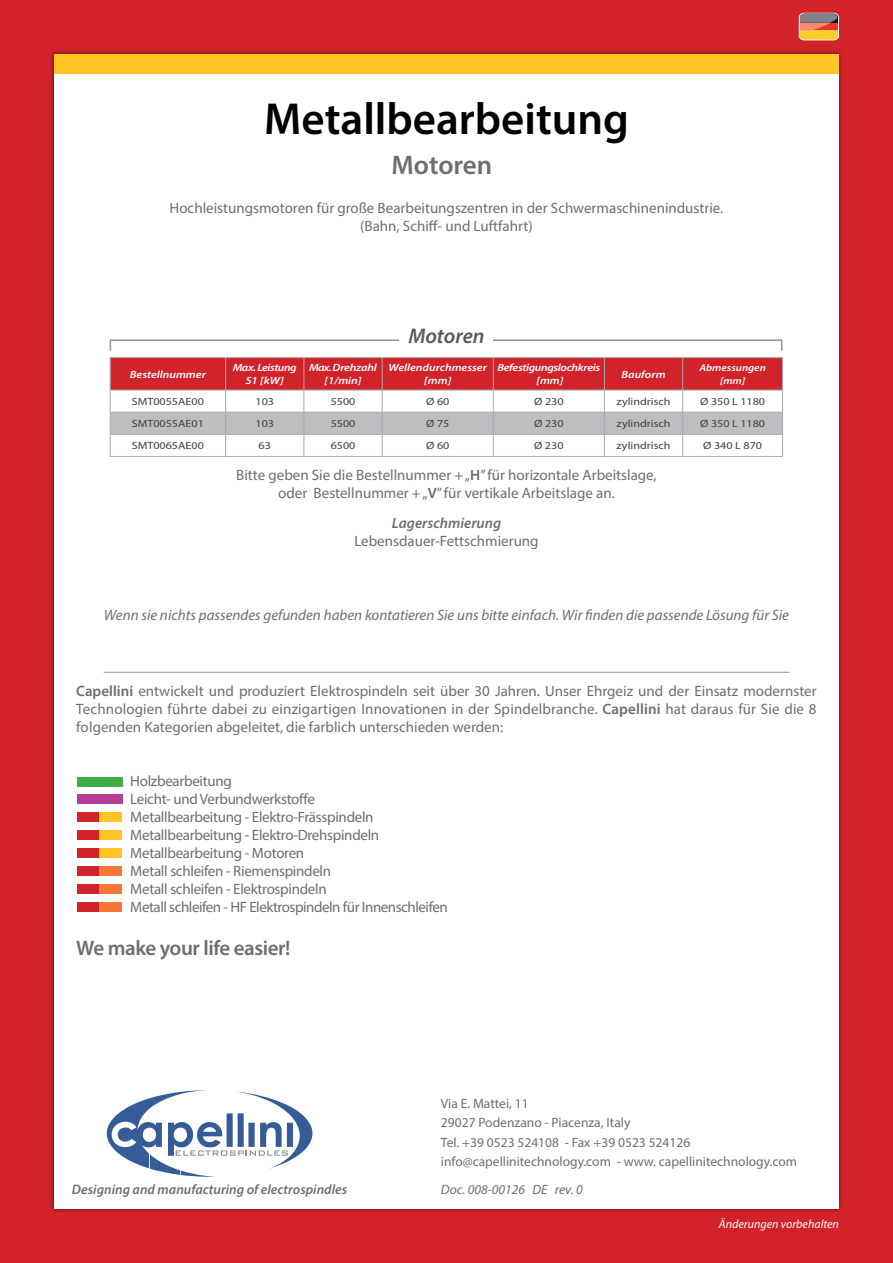
<style>
.page{position:relative;width:893px;height:1263px;background:#d2232a}
.page>*{position:absolute;margin:0;border:0;box-sizing:border-box;transform-origin:0 0}
.t1{font:600 45px "Myriad Pro";color:#000}
.t2{font:600 27px "Myriad Pro";color:#6d6e71}
.t3{font:italic 600 21.3px "Myriad Pro";color:#58595b}
.t4{font:600 21px "Myriad Pro";letter-spacing:-.02em;color:#6d6e71}
.t5{font:15px/18px "Myriad Pro";letter-spacing:-.01em;color:#6d6e71;text-align:center}
.t6{font:italic 15px "Myriad Pro";color:#6d6e71}
.t7{font:italic 600 15px "Myriad Pro";color:#6d6e71}
.t8{font:italic 600 13.8px "Myriad Pro";color:#6d6e71}
.t9{font:13.5px/19.5px "Myriad Pro";color:#6d6e71}
.t10{font:italic 13.5px "Myriad Pro";color:#6d6e71}
.t11{font:italic 12px "Myriad Pro";color:#fff}
.t12{font:10.5px "Myriad Pro";color:#414042;scale:1.15 1}
.t13{font:italic 600 10.5px/12.6px "Myriad Pro";letter-spacing:-.01em;color:#fff;text-align:center;scale:1.15 1}
.t14{font:italic 600 10.5px/12.6px "Myriad Pro";letter-spacing:-.03em;color:#fff;text-align:center;scale:1.15 1}
.t15{font:italic 600 10.5px/12.6px "Myriad Pro";letter-spacing:-.04em;color:#fff;text-align:center;scale:1.15 1}
.t16{font:italic 600 9.75px/12.6px "Myriad Pro";color:#fff;text-align:center;scale:1.15 1}
.s1{font-weight:600}
</style>
<div class="page">
<div style="left:49px;top:49px;width:795px;height:1165px;background:#000;opacity:.54"></div>
<div style="left:54px;top:54px;width:785px;height:1155px;background:#fff"></div>
<svg style="left:107px;top:1090px;width:205px;height:87px"></svg>
<div style="left:78px;top:777px;width:45px;height:9px;background:#41ad49"></div>
<div style="left:78px;top:795px;width:45px;height:9px;background:#b63e97"></div>
<div style="left:78px;top:813px;width:22px;height:9px;background:#d2232a"></div>
<div style="left:78px;top:830px;width:22px;height:9px;background:#d2232a"></div>
<div style="left:78px;top:848px;width:22px;height:10px;background:#d2232a"></div>
<div style="left:78px;top:866px;width:22px;height:9px;background:#d2232a"></div>
<div style="left:78px;top:884px;width:22px;height:9px;background:#d2232a"></div>
<div style="left:78px;top:902px;width:22px;height:9px;background:#d2232a"></div>
<div style="left:100px;top:813px;width:22px;height:9px;background:#ffc425"></div>
<div style="left:100px;top:830px;width:22px;height:9px;background:#ffc425"></div>
<div style="left:100px;top:848px;width:22px;height:10px;background:#ffc425"></div>
<div style="left:100px;top:866px;width:22px;height:9px;background:#f47735"></div>
<div style="left:100px;top:884px;width:22px;height:9px;background:#f47735"></div>
<div style="left:100px;top:902px;width:22px;height:9px;background:#f47735"></div>
<hr style="left:104px;top:672px;width:685px;height:1px;background:#939598">
<div style="left:54px;top:54px;width:785px;height:20px;background:#ffc425"></div>
<hr style="left:110px;top:456px;width:116px;height:1px;background:#a7a9ac">
<hr style="left:226px;top:456px;width:78px;height:1px;background:#a7a9ac">
<hr style="left:304px;top:456px;width:78px;height:1px;background:#a7a9ac">
<hr style="left:382px;top:456px;width:111px;height:1px;background:#a7a9ac">
<hr style="left:493px;top:456px;width:111px;height:1px;background:#a7a9ac">
<hr style="left:604px;top:456px;width:79px;height:1px;background:#a7a9ac">
<hr style="left:683px;top:456px;width:100px;height:1px;background:#a7a9ac">
<hr style="left:110px;top:357px;width:116px;height:1px;background:#a7a9ac">
<hr style="left:226px;top:357px;width:78px;height:1px;background:#a7a9ac">
<hr style="left:304px;top:357px;width:78px;height:1px;background:#a7a9ac">
<hr style="left:382px;top:357px;width:111px;height:1px;background:#a7a9ac">
<hr style="left:493px;top:357px;width:111px;height:1px;background:#a7a9ac">
<hr style="left:604px;top:357px;width:79px;height:1px;background:#a7a9ac">
<hr style="left:683px;top:357px;width:100px;height:1px;background:#a7a9ac">
<svg style="left:110px;top:358px;width:673px;height:98px"></svg>
<div style="left:110px;top:339px;width:672px;height:13px;border:2px solid #939598"></div>
<div style="left:400px;top:325px;width:93px;height:27px;background:#fff"></div>
<svg style="left:799px;top:13px;width:40px;height:27px"></svg>
<h1 class="t1" style="left:264px;top:91px;width:366px">Metallbearbeitung</h1>
<h2 class="t2" style="left:392px;top:147px;width:102px">Motoren</h2>
<p class="t5" style="left:170px;top:198px;width:555px">Hochleistungsmotoren für große Bearbeitungszentren in der Schwermaschinenindustrie. (Bahn, Schiff- und Luftfahrt)</p>
<h3 class="t3" style="left:408px;top:322px;width:78px">Motoren</h3>
<p class="t13" style="left:130px;top:368px;width:68px">Bestellnummer</p>
<p class="t15" style="left:233px;top:361px;width:57px">Max. Leistung<br>S1 [kW]</p>
<p class="t13" style="left:309px;top:361px;width:60px">Max. Drehzahl [1/min]</p>
<p class="t13" style="left:389px;top:361px;width:87px">Wellendurchmesser [mm]</p>
<p class="t14" style="left:498px;top:361px;width:91px">Befestigungslochkreis [mm]</p>
<p class="t13" style="left:621px;top:368px;width:40px">Bauform</p>
<p class="t16" style="left:699px;top:361px;width:59px">Abmessungen [mm]</p>
<p class="t12" style="left:132px;top:395px;width:64px">SMT0055AE00</p>
<p class="t12" style="left:255px;top:395px;width:18px">103</p>
<p class="t12" style="left:331px;top:395px;width:23px">5500</p>
<p class="t12" style="left:426px;top:395px;width:22px">Ø 60</p>
<p class="t12" style="left:534px;top:395px;width:27px">Ø 230</p>
<p class="t12" style="left:616px;top:395px;width:48px">zylindrisch</p>
<p class="t12" style="left:700px;top:395px;width:58px">Ø 350 L 1180</p>
<p class="t12" style="left:132px;top:417px;width:64px">SMT0055AE01</p>
<p class="t12" style="left:255px;top:417px;width:18px">103</p>
<p class="t12" style="left:331px;top:417px;width:23px">5500</p>
<p class="t12" style="left:426px;top:417px;width:22px">Ø 75</p>
<p class="t12" style="left:534px;top:417px;width:27px">Ø 230</p>
<p class="t12" style="left:616px;top:417px;width:48px">zylindrisch</p>
<p class="t12" style="left:700px;top:417px;width:58px">Ø 350 L 1180</p>
<p class="t12" style="left:132px;top:439px;width:64px">SMT0065AE00</p>
<p class="t12" style="left:259px;top:439px;width:12px">63</p>
<p class="t12" style="left:331px;top:439px;width:23px">6500</p>
<p class="t12" style="left:426px;top:439px;width:22px">Ø 60</p>
<p class="t12" style="left:534px;top:439px;width:27px">Ø 230</p>
<p class="t12" style="left:616px;top:439px;width:48px">zylindrisch</p>
<p class="t12" style="left:703px;top:439px;width:53px">Ø 340 L 870</p>
<p class="t5" style="left:236px;top:466px;width:422px">Bitte geben Sie die Bestellnummer + „<span class="s1">H</span>” für horizontale Arbeitslage, oder Bestellnummer + „<span class="s1">V</span>” für vertikale Arbeitslage an.</p>
<p class="t7" style="left:392px;top:513px;width:111px">Lagerschmierung</p>
<p class="t5" style="left:354px;top:532px;width:186px">Lebensdauer-Fettschmierung</p>
<p class="t6" style="left:104px;top:605px;width:687px">Wenn sie nichts passendes gefunden haben kontatieren Sie uns bitte einfach. Wir finden die passende Lösung für Sie</p>
<p class="t5" style="left:76px;top:682px;width:742px;text-align:justify"><span class="s1">Capellini</span> entwickelt und produziert Elektrospindeln seit über 30 Jahren. Unser Ehrgeiz und der Einsatz modernster Technologien führte dabei zu einzigartigen Innovationen in der Spindelbranche. <span class="s1">Capellini</span> hat daraus für Sie die 8 folgenden Kategorien abgeleitet, die farblich unterschieden werden:</p>
<p class="t5" style="left:130px;top:772px;width:319px;text-align:left">Holzbearbeitung<br>Leicht- und Verbundwerkstoffe<br>Metallbearbeitung - Elektro-Frässpindeln Metallbearbeitung - Elektro-Drehspindeln Metallbearbeitung - Motoren<br>Metall schleifen - Riemenspindeln<br>Metall schleifen - Elektrospindeln<br>Metall schleifen - HF Elektrospindeln für Innenschleifen</p>
<h3 class="t4" style="left:76px;top:935px;width:216px">We make your life easier!</h3>
<p class="t8" style="left:72px;top:1180px;width:277px">Designing and manufacturing of electrospindles</p>
<p class="t9" style="left:441px;top:1093px;width:358px">Via E. Mattei, 11<br>29027 Podenzano - Piacenza, Italy<br>Tel. +39 0523 524108 - Fax +39 0523 524126 info@capellinitechnology.com - www. capellinitechnology.com</p>
<p class="t10" style="left:441px;top:1181px;width:143px">Doc. 008-00126 DE rev. 0</p>
<p class="t11" style="left:719px;top:1216px;width:122px">Änderungen vorbehalten</p>
</div>
